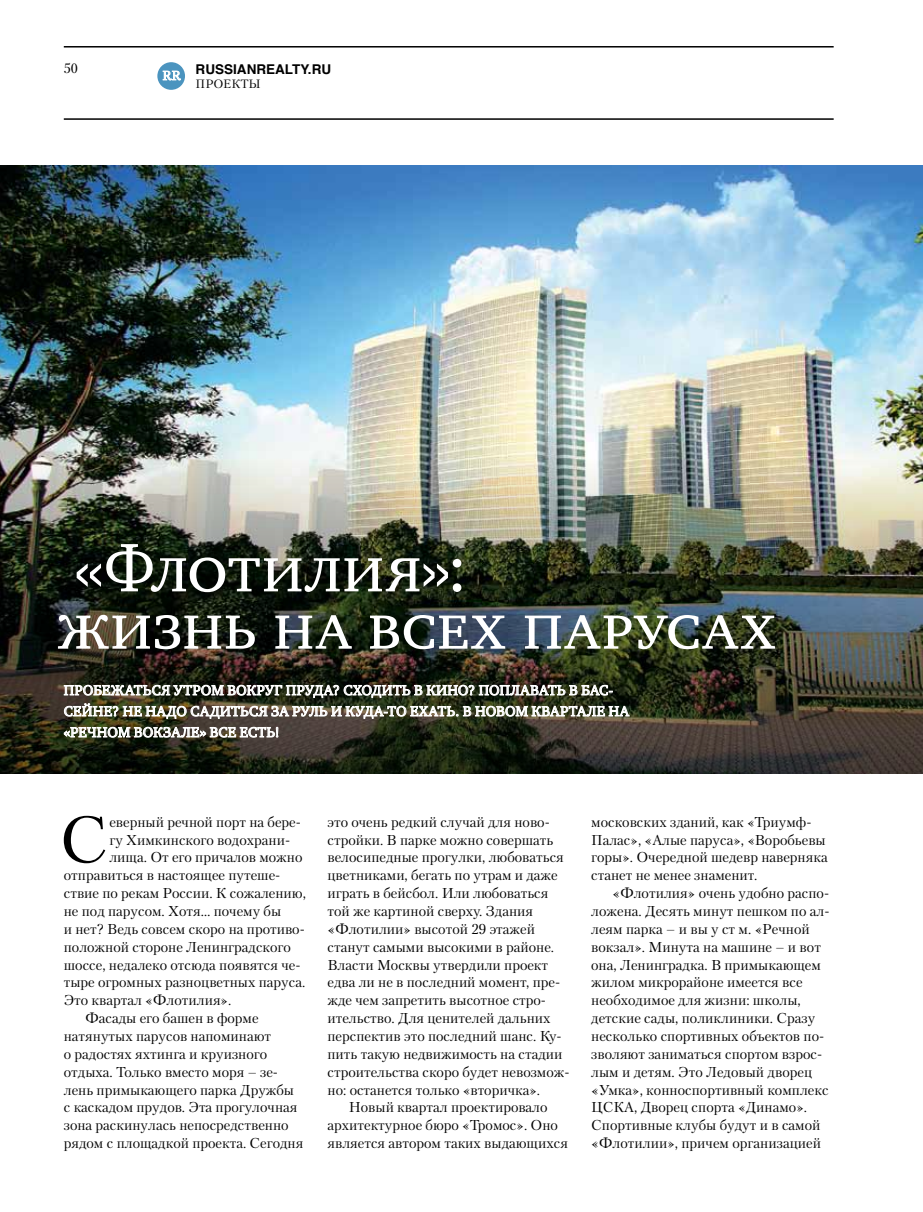
<style>
.page{position:relative;width:923px;height:1212px;background:#fff}
.page>*{position:absolute;margin:0;border:0;box-sizing:border-box;transform-origin:0 0}
.t1{font:67.5px/57.3px "Charter SCC";letter-spacing:-.01em;color:#fff}
.t2{font:65.25px "Petersburg TF";color:#000}
.t3{font:14.25px/17.9px "Petersburg TF";color:#000}
.t4{font:14.25px/21px "Charter C";letter-spacing:.03em;color:#fff}
.t5{font:700 13.5px "Helvetica TF";color:#000}
.t6{font:13.5px "Petersburg TF";color:#000}
.t7{font:12.6px "Petersburg TF";color:#fff}
.t8{font:12px "Petersburg TF";color:#000}
</style>
<div class="page">
<hr style="left:64px;top:118px;width:769px;height:2px;background:#000">
<hr style="left:64px;top:46px;width:769px;height:2px;background:#000">
<div style="left:157px;top:62px;width:28px;height:28px;background:#4b94bf;border-radius:50%"></div>
<svg style="left:163px;top:71px;width:18px;height:9px"></svg>
<img style="left:0;top:166px;width:923px;height:293px">
<img style="left:0;top:459px;width:923px;height:314px">
<img style="left:64px;top:684px;width:565px;height:53px">
<p class="t6" style="left:64px;top:60px;width:16px">50</p>
<p class="t5" style="left:196px;top:58px;width:137px">RUSSIANREALTY.RU</p>
<p class="t8" style="left:196px;top:77px;width:66px">Проекты</p>
<p class="t7" style="left:162px;top:68px;width:20px">RR</p>
<h1 class="t1" style="left:57px;top:540px;width:720px">«Флотилия»:<br>жизнь на всех парусах</h1>
<p class="t4" style="left:64px;top:680px;width:566px">Пробежаться утром вокруг пруда? Сходить в кино? Поплавать в бас&shy;сейне? Не надо садиться за руль и куда-то ехать. В новом квартале на «Речном вокзале» все есть!</p>
<h2 class="t2" style="left:59px;top:800px;width:50px">С</h2>
<p class="t3" style="left:109px;top:812px;width:193px">еверный речной порт на бере-</p>
<p class="t3" style="left:109px;top:830px;width:182px">гу Химкинского водохрани-</p>
<p class="t3" style="left:109px;top:848px;width:194px">лища. От его причалов можно</p>
<p class="t3" style="left:64px;top:866px;width:218px">отправиться в настоящее путеше-</p>
<p class="t3" style="left:64px;top:884px;width:244px">ствие по рекам России. К сожалению,</p>
<p class="t3" style="left:64px;top:902px;width:219px">не под парусом. Хотя… почему бы</p>
<p class="t3" style="left:64px;top:920px;width:242px">и нет? Ведь совсем скоро на противо-</p>
<p class="t3" style="left:64px;top:937px;width:229px">положной стороне Ленинградского</p>
<p class="t3" style="left:64px;top:955px;width:238px">шоссе, недалеко отсюда появятся че-</p>
<p class="t3" style="left:64px;top:973px;width:243px">тыре огромных разноцветных паруса.</p>
<p class="t3" style="left:64px;top:991px;width:169px">Это квартал «Флотилия».</p>
<p class="t3" style="left:85px;top:1009px;width:175px">Фасады его башен в форме</p>
<p class="t3" style="left:64px;top:1027px;width:209px">натянутых парусов напоминают</p>
<p class="t3" style="left:64px;top:1045px;width:205px">о радостях яхтинга и круизного</p>
<p class="t3" style="left:64px;top:1062px;width:216px">отдыха. Только вместо моря – зе-</p>
<p class="t3" style="left:64px;top:1080px;width:232px">лень примыкающего парка Дружбы</p>
<p class="t3" style="left:64px;top:1098px;width:235px">с каскадом прудов. Эта прогулочная</p>
<p class="t3" style="left:64px;top:1116px;width:226px">зона раскинулась непосредственно</p>
<p class="t3" style="left:64px;top:1134px;width:241px">рядом с площадкой проекта. Сегодня</p>
<p class="t3" style="left:327px;top:812px;width:224px">это очень редкий случай для ново-</p>
<p class="t3" style="left:327px;top:830px;width:227px">стройки. В парке можно совершать</p>
<p class="t3" style="left:327px;top:848px;width:238px">велосипедные прогулки, любоваться</p>
<p class="t3" style="left:327px;top:866px;width:232px">цветниками, бегать по утрам и даже</p>
<p class="t3" style="left:327px;top:884px;width:222px">играть в бейсбол. Или любоваться</p>
<p class="t3" style="left:327px;top:902px;width:207px">той же картиной сверху. Здания</p>
<p class="t3" style="left:327px;top:919px;width:209px">«Флотилии» высотой 29 этажей</p>
<p class="t3" style="left:327px;top:937px;width:228px">станут самыми высокими в районе.</p>
<p class="t3" style="left:327px;top:955px;width:222px">Власти Москвы утвердили проект</p>
<p class="t3" style="left:327px;top:973px;width:234px">едва ли не в последний момент, пре-</p>
<p class="t3" style="left:327px;top:991px;width:220px">жде чем запретить высотное стро-</p>
<p class="t3" style="left:327px;top:1009px;width:224px">ительство. Для ценителей дальних</p>
<p class="t3" style="left:327px;top:1027px;width:236px">перспектив это последний шанс. Ку-</p>
<p class="t3" style="left:327px;top:1044px;width:236px">пить такую недвижимость на стадии</p>
<p class="t3" style="left:327px;top:1062px;width:244px">строительства скоро будет невозмож-</p>
<p class="t3" style="left:327px;top:1080px;width:214px">но: останется только «вторичка».</p>
<p class="t3" style="left:349px;top:1098px;width:200px">Новый квартал проектировало</p>
<p class="t3" style="left:327px;top:1116px;width:232px">архитектурное бюро «Тромос». Оно</p>
<p class="t3" style="left:327px;top:1134px;width:242px">является автором таких выдающихся</p>
<p class="t3" style="left:591px;top:812px;width:238px">московских зданий, как «Триумф-<br>Палас», «Алые паруса», «Воробьевы горы». Очередной шедевр наверняка станет не менее знаменит.</p>
<p class="t3" style="left:591px;top:884px;width:240px;text-indent:21px">«Флотилия» очень удобно распо&shy;ложена. Десять минут пешком по ал&shy;леям парка – и вы у ст м. «Речной вокзал». Минута на машине – и вот она, Ленинградка. В примыкающем жилом микрорайоне имеется все необходимое для жизни: школы, детские сады, поликлиники. Сразу несколько спортивных объектов по&shy;зволяют заниматься спортом взрос&shy;лым и детям. Это Ледовый дворец «Умка», конноспортивный комплекс<br>ЦСКА, Дворец спорта «Динамо».<br>Спортивные клубы будут и в самой «Флотилии», причем организацией</p>
</div>
